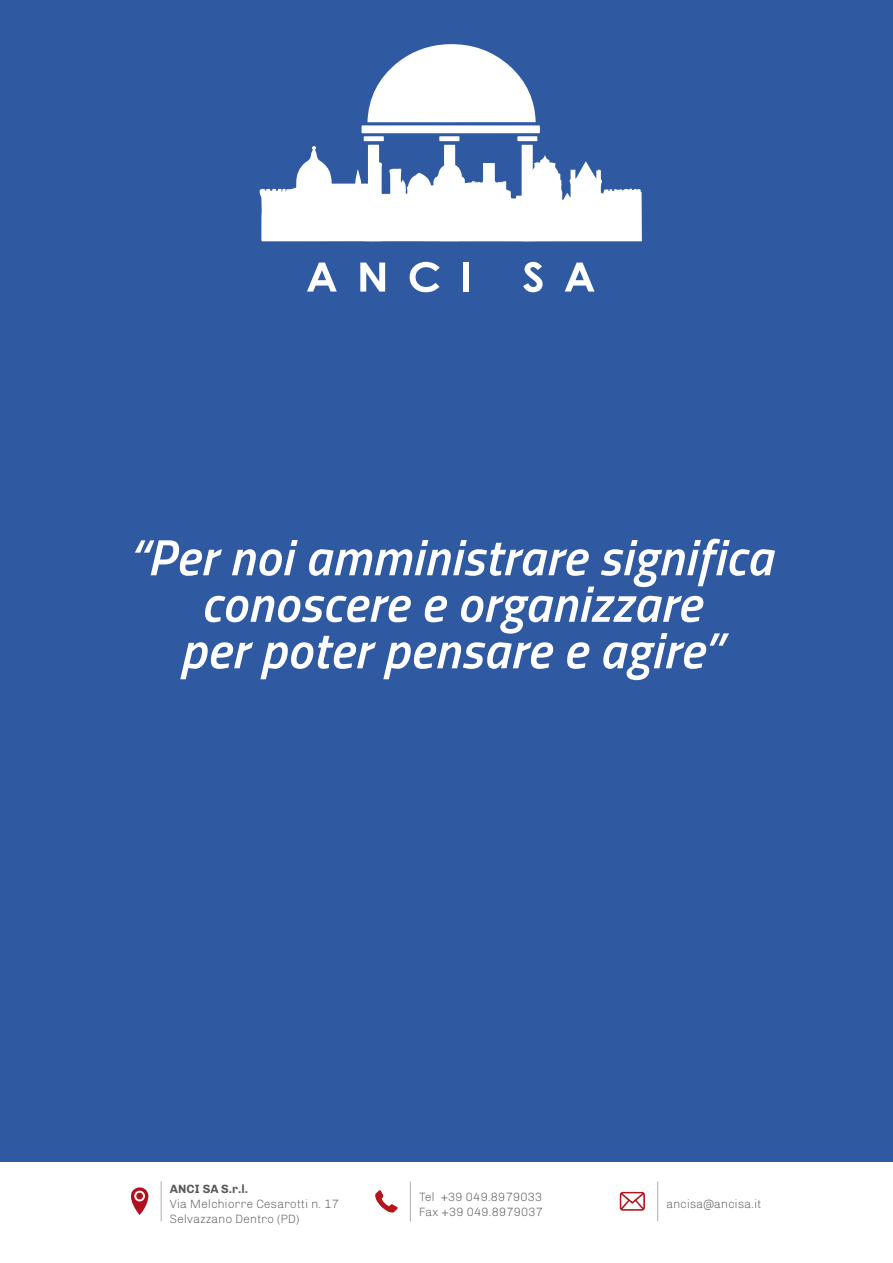
<style>
.page{position:relative;width:893px;height:1263px;background:#fff}
.page>*{position:absolute;margin:0;border:0;box-sizing:border-box;transform-origin:0 0}
.t1{font:italic 600 51px/46.5px "Titillium";letter-spacing:.01em;color:#fff;text-align:center}
.t2{font:300 12px/15px "Chivo";color:#58585a}
.t3{font:700 12px "Chivo";color:#58585a}
</style>
<div class="page">
<div style="left:0;top:0;width:893px;height:1161px;background:#2f59a1"></div>
<svg style="left:375px;top:1190px;width:23px;height:22px"></svg>
<svg style="left:131px;top:1187px;width:17px;height:28px"></svg>
<svg style="left:620px;top:1192px;width:25px;height:19px"></svg>
<hr style="left:161px;top:1181px;width:1px;height:40px;background:#afaca9">
<hr style="left:657px;top:1181px;width:1px;height:40px;background:#afaca9">
<hr style="left:410px;top:1181px;width:1px;height:40px;background:#afaca9">
<svg style="left:259px;top:44px;width:383px;height:197px"></svg>
<svg style="left:307px;top:263px;width:30px;height:29px"></svg>
<svg style="left:360px;top:263px;width:25px;height:29px"></svg>
<svg style="left:410px;top:262px;width:30px;height:30px"></svg>
<div style="left:463px;top:263px;width:6px;height:29px;background:#fff"></div>
<svg style="left:523px;top:262px;width:20px;height:30px"></svg>
<svg style="left:565px;top:263px;width:29px;height:29px"></svg>
<h1 class="t1" style="left:129px;top:531px;width:645px">“Per noi amministrare significa conoscere e organizzare<br>per poter pensare e agire”</h1>
<p class="t3" style="left:170px;top:1181px;width:80px">ANCI SA S.r.l.</p>
<p class="t2" style="left:170px;top:1196px;width:171px">Via Melchiorre Cesarotti n. 17<br>Selvazzano Dentro (PD)</p>
<p class="t2" style="left:666px;top:1196px;width:97px">ancisa@ancisa.it</p>
<p class="t2" style="left:419px;top:1190px;width:126px">Tel +39 049.8979033<br>Fax +39 049.8979037</p>
</div>
